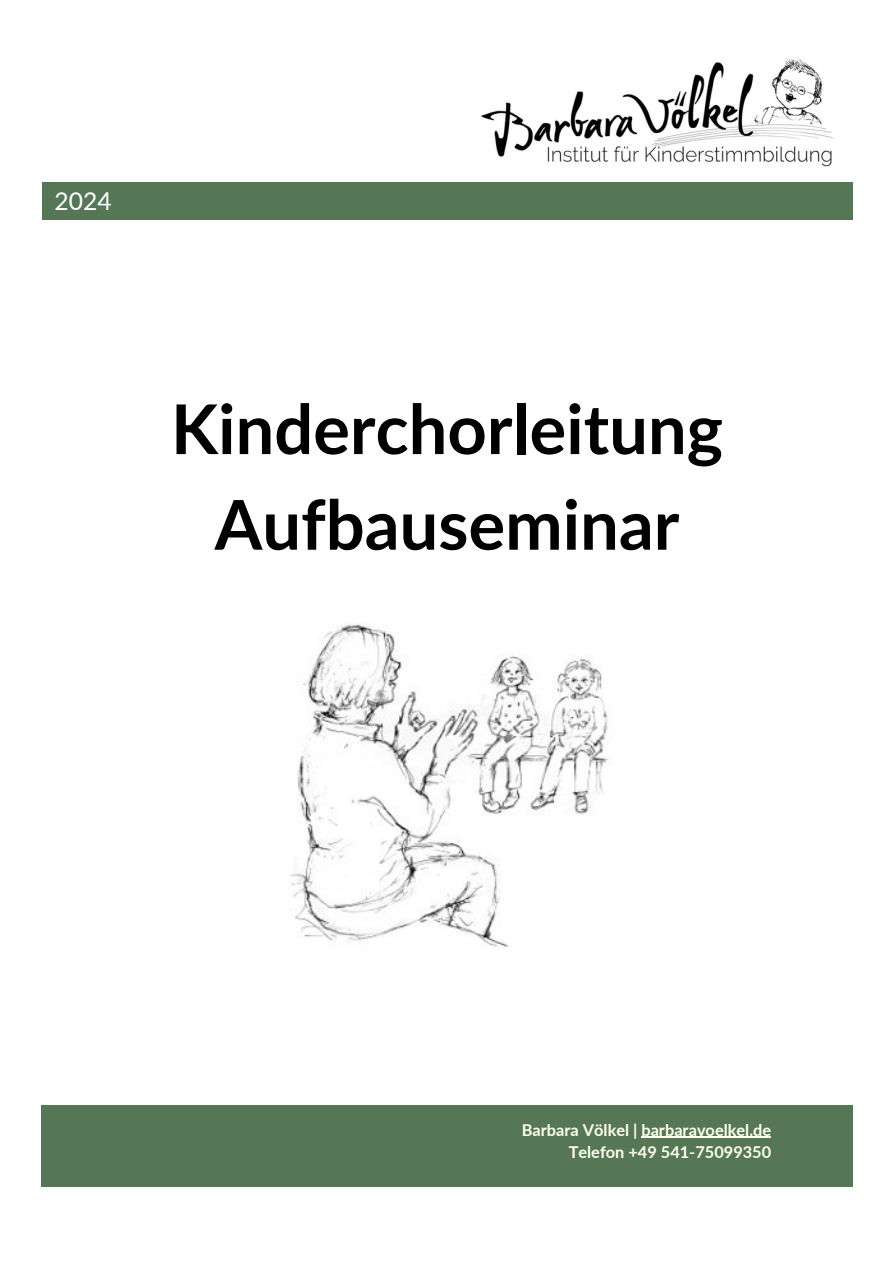
<style>
.page{position:relative;width:894px;height:1263px;background:#fff}
.page>*{position:absolute;margin:0;border:0;box-sizing:border-box;transform-origin:0 0}
.t1{font:700 68.7px/95.6px "Lato";color:#000;text-align:center}
.t2{font:24.6px "Lato";color:#fff}
.t3{font:700 16.35px/22.5px "Lato";color:#ffffef;text-align:right}
</style>
<div class="page">
<div style="left:42px;top:182px;width:810px;height:38px;background:#575"></div>
<div style="left:42px;top:1105px;width:810px;height:82px;background:#575"></div>
<hr style="left:641px;top:1137px;width:130px;height:1px;background:#ffffef">
<img style="left:290px;top:623px;width:319px;height:325px">
<img style="left:481px;top:58px;width:352px;height:109px">
<h2 class="t2" style="left:55px;top:186px;width:59px">2024</h2>
<h1 class="t1" style="left:171px;top:380px;width:553px">Kinderchorleitung<br>Aufbauseminar</h1>
<p class="t3" style="left:521px;top:1118px;width:251px">Barbara Völkel | barbaravoelkel.de<br>Telefon +49 541-75099350</p>
</div>
